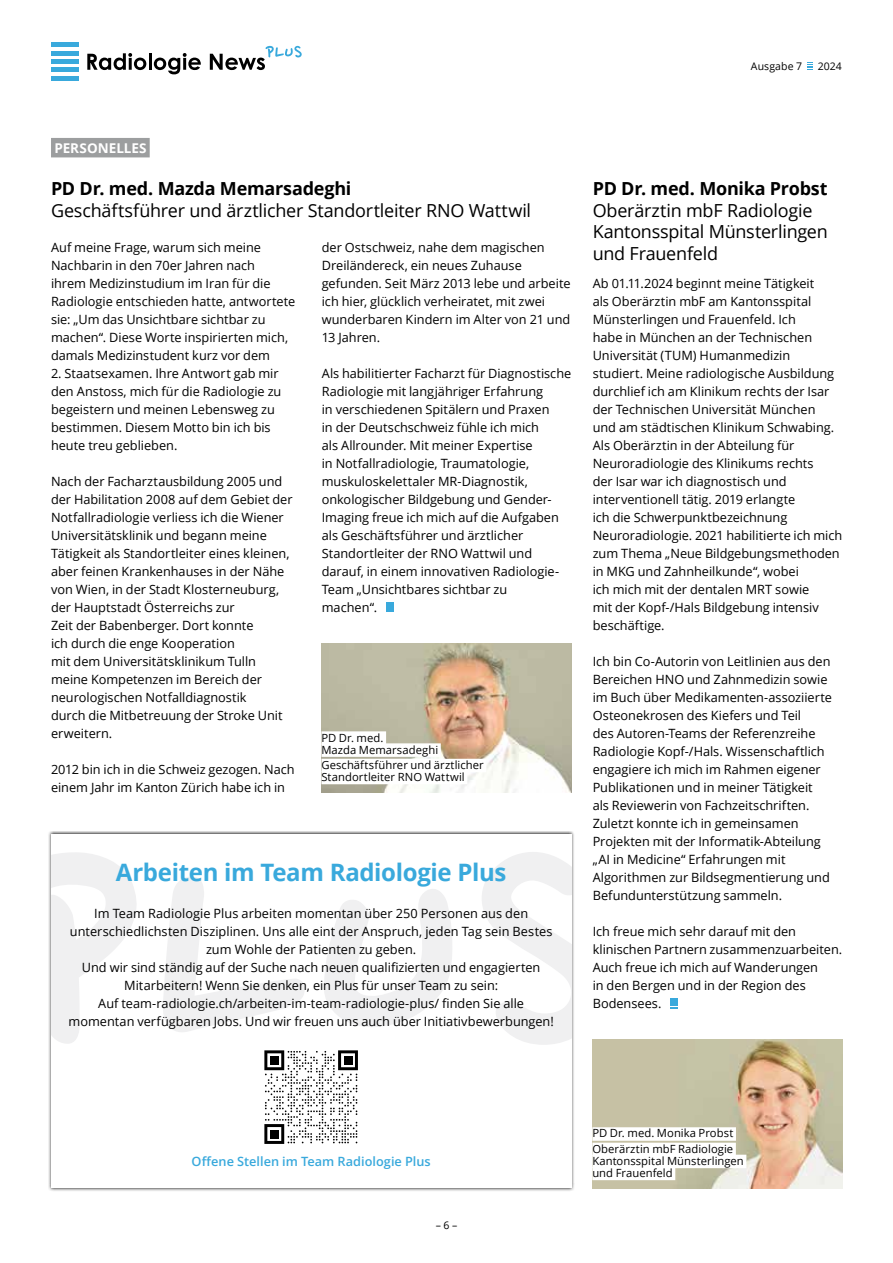
<style>
.page{position:relative;width:893px;height:1263px;background:#fff}
.page>*{position:absolute;margin:0;border:0;box-sizing:border-box;transform-origin:0 0}
.t1{font:700 24px "Open Sans";letter-spacing:-.015em;color:#39a9dc}
.t2{font:18px/21.6px "Open Sans";letter-spacing:-.015em;color:#000}
.t3{font:700 18px "Open Sans";letter-spacing:-.015em;color:#000}
.t4{font:700 13.5px "Open Sans";color:#fff}
.t5{font:12.75px/18px "Open Sans";color:#000}
.t6{font:600 12.75px "Open Sans";letter-spacing:.005em;color:#39a9dc}
.t7{font:11.25px/12px "Open Sans";letter-spacing:.005em;color:#000}
.t8{font:10.5px "Open Sans";letter-spacing:.005em;color:#000}
</style>
<div class="page">
<hr style="left:51px;top:43px;width:28px;height:4px;background:#39a9dc">
<div style="left:51px;top:76px;width:28px;height:5px;background:#39a9dc"></div>
<div style="left:51px;top:51px;width:28px;height:5px;background:#39a9dc"></div>
<div style="left:51px;top:59px;width:28px;height:5px;background:#39a9dc"></div>
<hr style="left:51px;top:68px;width:28px;height:4px;background:#39a9dc">
<svg style="left:87px;top:53px;width:59px;height:17px"></svg>
<hr style="left:149px;top:53px;width:3px;height:17px;background:#000">
<svg style="left:154px;top:53px;width:47px;height:21px"></svg>
<svg style="left:210px;top:46px;width:92px;height:24px"></svg>
<svg style="left:807px;top:62px;width:6px;height:8px"></svg>
<div style="left:48px;top:831px;width:527px;height:360px;background:#000;opacity:.85"></div>
<div style="left:51px;top:834px;width:520px;height:354px;background:#fff"></div>
<svg style="left:51px;top:852px;width:85px;height:192px"></svg>
<svg style="left:163px;top:877px;width:142px;height:155px"></svg>
<svg style="left:324px;top:889px;width:128px;height:138px"></svg>
<svg style="left:482px;top:852px;width:89px;height:193px"></svg>
<div style="left:51px;top:138px;width:99px;height:19px;background:#9c9e9f"></div>
<svg style="left:386px;top:602px;width:8px;height:10px"></svg>
<svg style="left:671px;top:998px;width:7px;height:10px"></svg>
<img style="left:593px;top:1039px;width:249px;height:149px">
<div style="left:592px;top:1127px;width:144px;height:14px;background:#fff"></div>
<div style="left:592px;top:1143px;width:144px;height:13px;background:#fff"></div>
<div style="left:592px;top:1155px;width:154px;height:13px;background:#fff"></div>
<div style="left:592px;top:1167px;width:83px;height:13px;background:#fff"></div>
<img style="left:322px;top:643px;width:249px;height:149px">
<div style="left:321px;top:731px;width:65px;height:14px;background:#fff"></div>
<div style="left:321px;top:743px;width:120px;height:14px;background:#fff"></div>
<div style="left:321px;top:759px;width:165px;height:13px;background:#fff"></div>
<div style="left:321px;top:771px;width:146px;height:13px;background:#fff"></div>
<svg style="left:264px;top:1050px;width:94px;height:94px"></svg>
<div style="left:270px;top:1056px;width:9px;height:8px;background:#000"></div>
<div style="left:344px;top:1056px;width:8px;height:8px;background:#000"></div>
<div style="left:270px;top:1130px;width:9px;height:8px;background:#000"></div>
<p class="t8" style="left:751px;top:59px;width:53px">Ausgabe 7</p>
<p class="t8" style="left:818px;top:59px;width:26px">2024</p>
<p class="t4" style="left:54px;top:138px;width:94px">PERSONELLES</p>
<h2 class="t3" style="left:51px;top:176px;width:302px">PD Dr. med. Mazda Memarsadeghi</h2>
<h2 class="t2" style="left:51px;top:199px;width:482px">Geschäftsführer und ärztlicher Standortleiter RNO Wattwil</h2>
<p class="t5" style="left:51px;top:238px;width:246px">Auf meine Frage, warum sich meine Nachbarin in den 70er Jahren nach<br>ihrem Medizinstudium im Iran für die Radiologie entschieden hatte, antwortete sie: „Um das Unsichtbare sichtbar zu machen“. Diese Worte inspirierten mich, damals Medizinstudent kurz vor dem</p>
<p class="t5" style="left:51px;top:364px;width:232px">2. Staatsexamen. Ihre Antwort gab mir den Anstoss, mich für die Radiologie zu begeistern und meinen Lebensweg zu bestimmen. Diesem Motto bin ich bis heute treu geblieben.</p>
<p class="t5" style="left:51px;top:472px;width:243px">Nach der Facharztausbildung 2005 und der Habilitation 2008 auf dem Gebiet der Notfallradiologie verliess ich die Wiener Universitätsklinik und begann meine Tätigkeit als Standortleiter eines kleinen, aber feinen Krankenhauses in der Nähe von Wien, in der Stadt Klosterneuburg, der Hauptstadt Österreichs zur<br>Zeit der Babenberger. Dort konnte<br>ich durch die enge Kooperation<br>mit dem Universitätsklinikum Tulln meine Kompetenzen im Bereich der neurologischen Notfalldiagnostik<br>durch die Mitbetreuung der Stroke Unit erweitern.</p>
<p class="t5" style="left:51px;top:760px;width:245px">2012 bin ich in die Schweiz gezogen. Nach einem Jahr im Kanton Zürich habe ich in</p>
<p class="t5" style="left:322px;top:238px;width:250px">der Ostschweiz, nahe dem magischen Dreiländereck, ein neues Zuhause gefunden. Seit März 2013 lebe und arbeite ich hier, glücklich verheiratet, mit zwei wunderbaren Kindern im Alter von 21 und 13 Jahren.</p>
<p class="t5" style="left:322px;top:364px;width:251px">Als habilitierter Facharzt für Diagnostische Radiologie mit langjähriger Erfahrung<br>in verschiedenen Spitälern und Praxen<br>in der Deutschschweiz fühle ich mich<br>als Allrounder. Mit meiner Expertise<br>in Notfallradiologie, Traumatologie, muskuloskelettaler MR-Diagnostik, onkologischer Bildgebung und Gender-Imaging freue ich mich auf die Aufgaben als Geschäftsführer und ärztlicher Standortleiter der RNO Wattwil und darauf, in einem innovativen Radiologie-Team „Unsichtbares sichtbar zu<br>machen“.</p>
<p class="t7" style="left:321px;top:731px;width:118px">PD Dr. med.<br>Mazda Memarsadeghi</p>
<p class="t7" style="left:321px;top:759px;width:164px">Geschäftsführer und ärztlicher<br>Standortleiter RNO Wattwil</p>
<h1 class="t1" style="left:116px;top:855px;width:392px">Arbeiten im Team Radiologie Plus</h1>
<p class="t5" style="left:69px;top:904px;width:487px;text-align:center">Im Team Radiologie Plus arbeiten momentan über 250 Personen aus den unterschiedlichsten Disziplinen. Uns alle eint der Anspruch, jeden Tag sein Bestes zum Wohle der Patienten zu geben.<br>Und wir sind ständig auf der Suche nach neuen qualifizierten und engagierten Mitarbeitern! Wenn Sie denken, ein Plus für unser Team zu sein:<br>Auf team-radiologie.ch/arbeiten-im-team-radiologie-plus/ finden Sie alle momentan verfügbaren Jobs. Und wir freuen uns auch über Initiativbewerbungen!</p>
<h2 class="t3" style="left:593px;top:176px;width:237px">PD Dr. med. Monika Probst</h2>
<h2 class="t2" style="left:593px;top:199px;width:237px">Oberärztin mbF Radiologie<br>Kantonsspital Münsterlingen und Frauenfeld</h2>
<p class="t5" style="left:593px;top:274px;width:251px">Ab 01.11.2024 beginnt meine Tätigkeit<br>als Oberärztin mbF am Kantonsspital Münsterlingen und Frauenfeld. Ich<br>habe in München an der Technischen Universität (TUM) Humanmedizin studiert. Meine radiologische Ausbildung durchlief ich am Klinikum rechts der Isar der Technischen Universität München<br>und am städtischen Klinikum Schwabing.<br>Als Oberärztin in der Abteilung für Neuroradiologie des Klinikums rechts<br>der Isar war ich diagnostisch und interventionell tätig. 2019 erlangte<br>ich die Schwerpunktbezeichnung Neuroradiologie. 2021 habilitierte ich mich zum Thema „Neue Bildgebungsmethoden in MKG und Zahnheilkunde“, wobei<br>ich mich mit der dentalen MRT sowie<br>mit der Kopf-/Hals Bildgebung intensiv beschäftige.</p>
<p class="t5" style="left:593px;top:652px;width:241px">Ich bin Co-Autorin von Leitlinien aus den Bereichen HNO und Zahnmedizin sowie im Buch über Medikamenten-assoziierte Osteonekrosen des Kiefers und Teil<br>des Autoren-Teams der Referenzreihe Radiologie Kopf-/Hals. Wissenschaftlich engagiere ich mich im Rahmen eigener Publikationen und in meiner Tätigkeit als Reviewerin von Fachzeitschriften.<br>Zuletzt konnte ich in gemeinsamen Projekten mit der Informatik-Abteilung „AI in Medicine“ Erfahrungen mit Algorithmen zur Bildsegmentierung und Befundunterstützung sammeln.</p>
<p class="t5" style="left:593px;top:922px;width:251px">Ich freue mich sehr darauf mit den klinischen Partnern zusammenzuarbeiten.<br>Auch freue ich mich auf Wanderungen<br>in den Bergen und in der Region des<br>Bodensees.</p>
<p class="t6" style="left:191px;top:1153px;width:241px">Offene Stellen im Team Radiologie Plus</p>
<p class="t8" style="left:436px;top:1218px;width:23px">– 6 –</p>
<p class="t7" style="left:592px;top:1125px;width:143px;line-height:15.5px">PD Dr. med. Monika Probst<br>Oberärztin mbF Radiologie</p>
<p class="t7" style="left:592px;top:1154px;width:153px">Kantonsspital Münsterlingen und Frauenfeld</p>
</div>
